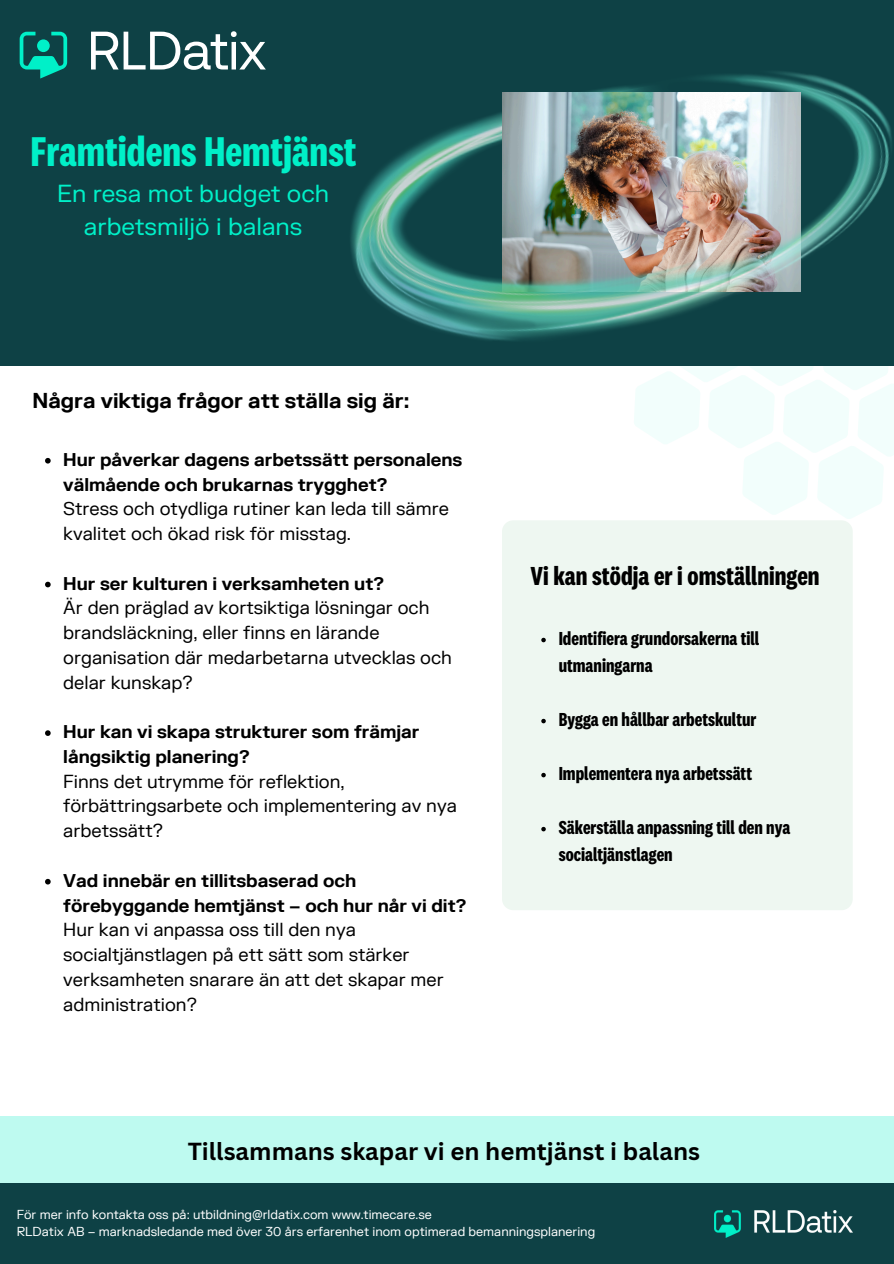
<style>
.page{position:relative;width:894px;height:1264px;background:#fff}
.page>*{position:absolute;margin:0;border:0;box-sizing:border-box;transform-origin:0 0}
.t1{font:700 43.05px "National 2 Condensed";color:#00f0c8}
.t2{font:700 27px "National 2 Condensed";color:#000}
.t3{font:700 24px "Canva Sans";color:#000}
.t4{font:24px/32.7px "FK Grotesk";color:#00f0c8;text-align:center}
.t5{font:700 21px "FK Grotesk";color:#000}
.t6{font:700 19.5px/27px "National 2 Condensed";color:#000}
.t7{font:18px/24.8px "FK Grotesk";color:#000}
.t8{font:12.45px "FK Grotesk";color:#fff}
.s1{font-weight:700}
</style>
<div class="page">
<div style="left:0;top:1183px;width:893px;height:80px;background:#0e4145"></div>
<div style="left:0;top:1116px;width:893px;height:67px;background:#befaf0"></div>
<svg style="left:634px;top:405px;width:259px;height:114px"></svg>
<div style="left:0;top:0;width:893px;height:365px;background:#0e4145"></div>
<img style="left:295px;top:72px;width:598px;height:333px">
<img style="left:714px;top:1210px;width:138px;height:26px">
<svg style="left:91px;top:31px;width:175px;height:39px"></svg>
<svg style="left:20px;top:32px;width:47px;height:47px"></svg>
<div style="left:37px;top:39px;width:13px;height:13px;background:#00f0c8;border-radius:6px"></div>
<img style="left:502px;top:93px;width:298px;height:109px">
<div style="left:502px;top:520px;width:350px;height:390px;background:#eef7f1;border-radius:11px"></div>
<svg style="left:541px;top:637px;width:4px;height:5px"></svg>
<svg style="left:541px;top:718px;width:4px;height:5px"></svg>
<svg style="left:541px;top:772px;width:4px;height:5px"></svg>
<svg style="left:541px;top:826px;width:4px;height:5px"></svg>
<svg style="left:45px;top:458px;width:6px;height:5px"></svg>
<svg style="left:45px;top:581px;width:6px;height:6px"></svg>
<svg style="left:45px;top:730px;width:6px;height:6px"></svg>
<svg style="left:45px;top:878px;width:6px;height:6px"></svg>
<p class="t1" style="left:30px;top:133px;width:327px">Framtidens Hemtjänst</p>
<p class="t4" style="left:57px;top:178px;width:274px">En resa mot budget och arbetsmiljö i balans</p>
<p class="t5" style="left:33px;top:388px;width:378px">Några viktiga frågor att ställa sig är:</p>
<p class="t7" style="left:63px;top:447px;width:400px"><span class="s1">Hur påverkar dagens arbetssätt personalens välmående och brukarnas trygghet?<br></span>Stress och otydliga rutiner kan leda till sämre kvalitet och ökad risk för misstag.</p>
<h2 class="t7" style="left:63px;top:571px;width:390px"><span class="s1">Hur ser kulturen i verksamheten ut?<br></span>Är den präglad av kortsiktiga lösningar och brandsläckning, eller finns en lärande organisation där medarbetarna utvecklas och delar kunskap?</h2>
<p class="t7" style="left:63px;top:720px;width:395px"><span class="s1">Hur kan vi skapa strukturer som främjar långsiktig planering?<br></span>Finns det utrymme för reflektion, förbättringsarbete och implementering av nya arbetssätt?</p>
<p class="t7" style="left:63px;top:868px;width:404px"><span class="s1">Vad innebär en tillitsbaserad och förebyggande hemtjänst – och hur når vi dit?<br></span>Hur kan vi anpassa oss till den nya socialtjänstlagen på ett sätt som stärker verksamheten snarare än att det skapar mer administration?</p>
<p class="t2" style="left:530px;top:564px;width:291px">Vi kan stödja er i omställningen</p>
<p class="t6" style="left:558px;top:625px;width:202px">Identifiera grundorsakerna till utmaningarna</p>
<h5 class="t6" style="left:558px;top:706px;width:199px">Bygga en hållbar arbetskultur</h5>
<p class="t6" style="left:558px;top:760px;width:195px">Implementera nya arbetssätt</p>
<p class="t6" style="left:558px;top:814px;width:233px">Säkerställa anpassning till den nya socialtjänstlagen</p>
<p class="t3" style="left:188px;top:1134px;width:513px">Tillsammans skapar vi en hemtjänst i balans</p>
<h1 class="t8" style="left:17px;top:1207px;width:416px">För mer info kontakta oss på: utbildning@rldatix.com www.timecare.se</h1>
<h4 class="t8" style="left:17px;top:1223px;width:579px">RLDatix AB – marknadsledande med över 30 års erfarenhet inom optimerad bemanningsplanering</h4>
</div>
